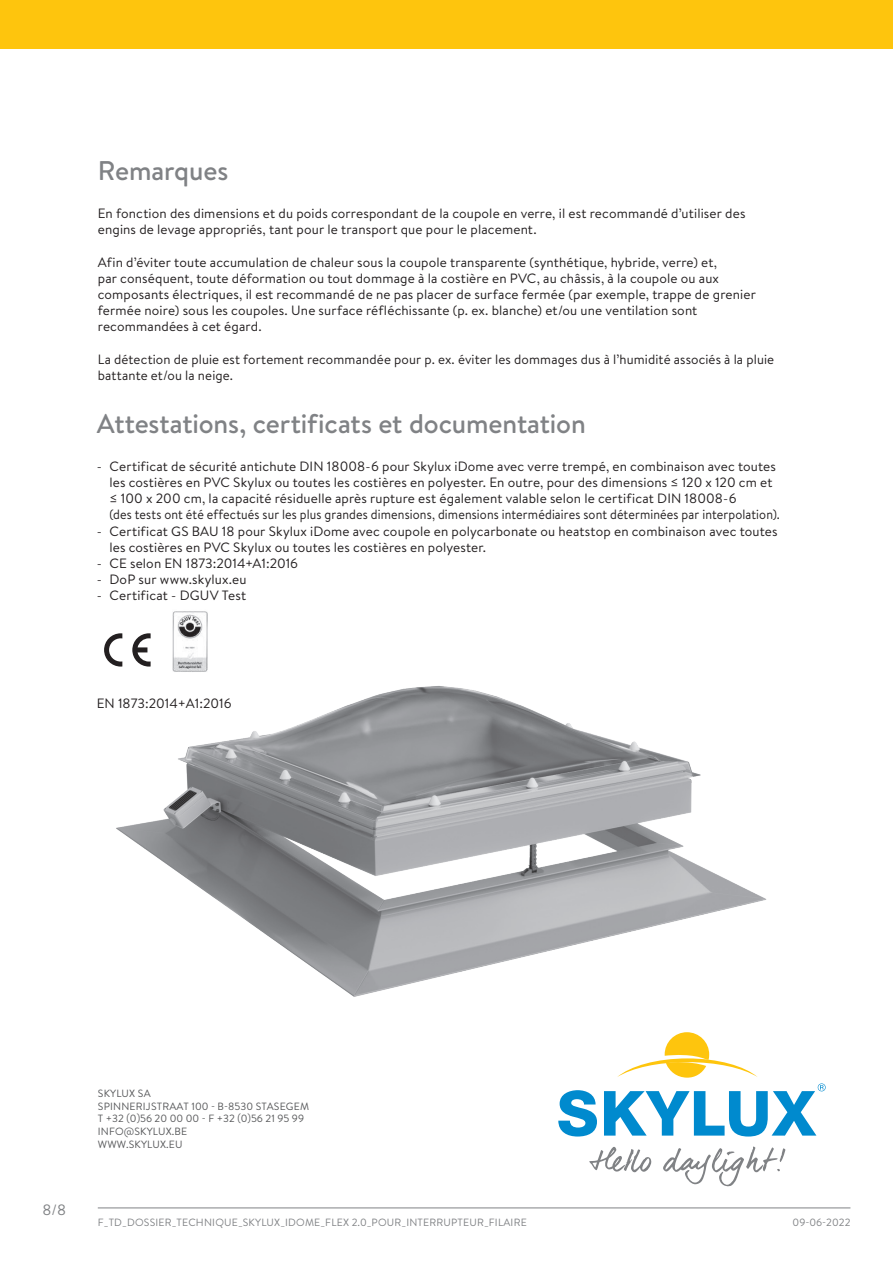
<style>
.page{position:relative;width:893px;height:1263px;background:#fff}
.page>*{position:absolute;margin:0;border:0;box-sizing:border-box;transform-origin:0 0}
.Titel_2{font:500 27px "Brandon Text";letter-spacing:-.005em;color:#808285}
.t1{font:15px "Brandon Text";color:#808285}
.tekst_insprong{font:13.5px/16.2px "Brandon Text";letter-spacing:.01em;color:#231f20}
.tekst_insprong-2{font:13.5px "Brandon Text";letter-spacing:.01em;color:#231f20;scale:.92 1}
.t2{font:10.5px "Brandon Text";letter-spacing:.02em;color:#57585a}
.t3{font:10.5px "Brandon Text";letter-spacing:.02em;color:#808285}
</style>
<div class="page">
<hr style="left:98px;top:1207px;width:752px;height:1px;background:#808285">
<div style="left:511px;top:1008px;width:353px;height:201px;background:#fff"></div>
<svg style="left:558px;top:1090px;width:39px;height:46px"></svg>
<svg style="left:589px;top:1147px;width:62px;height:25px"></svg>
<svg style="left:663px;top:1146px;width:122px;height:41px"></svg>
<svg style="left:604px;top:1032px;width:222px;height:104px"></svg>
<div style="left:0;top:0;width:893px;height:49px;background:#fec50d"></div>
<svg style="left:104px;top:633px;width:18px;height:26px"></svg>
<svg style="left:132px;top:633px;width:19px;height:26px"></svg>
<img style="left:172px;top:611px;width:36px;height:48px">
<img style="left:107px;top:659px;width:660px;height:338px">
<p class="Titel_2" style="left:98px;top:153px;width:132px">Remarques</p>
<p class="tekst_insprong" style="left:98px;top:205px;width:649px">En fonction des dimensions et du poids correspondant de la coupole en verre, il est recommandé d’utiliser des</p>
<p class="tekst_insprong" style="left:98px;top:221px;width:440px">engins de levage appropriés, tant pour le transport que pour le placement.</p>
<p class="tekst_insprong" style="left:98px;top:253px;width:621px">Afin d’éviter toute accumulation de chaleur sous la coupole transparente (synthétique, hybride, verre) et,</p>
<p class="tekst_insprong" style="left:98px;top:270px;width:623px">par conséquent, toute déformation ou tout dommage à la costière en PVC, au châssis, à la coupole ou aux</p>
<p class="tekst_insprong" style="left:98px;top:286px;width:660px">composants électriques, il est recommandé de ne pas placer de surface fermée (par exemple, trappe de grenier</p>
<p class="tekst_insprong" style="left:98px;top:302px;width:601px">fermée noire) sous les coupoles. Une surface réfléchissante (p. ex. blanche) et/ou une ventilation sont</p>
<p class="tekst_insprong" style="left:98px;top:318px;width:165px">recommandées à cet égard.</p>
<p class="tekst_insprong" style="left:98px;top:351px;width:678px">La détection de pluie est fortement recommandée pour p. ex. éviter les dommages dus à l’humidité associés à la pluie</p>
<p class="tekst_insprong" style="left:98px;top:367px;width:137px">battante et/ou la neige.</p>
<p class="Titel_2" style="left:97px;top:405px;width:491px">Attestations, certificats et documentation</p>
<p class="tekst_insprong" style="left:109px;top:457px;width:668px;text-indent:-13px">- Certificat de sécurité antichute DIN 18008-6 pour Skylux iDome avec verre trempé, en combinaison avec toutes les costières en PVC Skylux ou toutes les costières en polyester. En outre, pour des dimensions ≤ 120 x 120 cm et ≤ 100 x 200 cm, la capacité résiduelle après rupture est également valable selon le certificat DIN 18008-6</p>
<p class="tekst_insprong-2" style="left:109px;top:505px;width:730px">(des tests ont été effectués sur les plus grandes dimensions, dimensions intermédiaires sont déterminées par interpolation).</p>
<p class="tekst_insprong" style="left:109px;top:522px;width:670px;text-indent:-13px">- Certificat GS BAU 18 pour Skylux iDome avec coupole en polycarbonate ou heatstop en combinaison avec toutes les costières en PVC Skylux ou toutes les costières en polyester.</p>
<p class="tekst_insprong" style="left:97px;top:555px;width:203px">- CE selon EN 1873:2014+A1:2016</p>
<p class="tekst_insprong" style="left:97px;top:571px;width:151px">- DoP sur www.skylux.eu</p>
<p class="tekst_insprong" style="left:97px;top:587px;width:151px">- Certificat - DGUV Test</p>
<p class="tekst_insprong" style="left:97px;top:695px;width:136px">EN 1873:2014+A1:2016</p>
<p class="t1" style="left:43px;top:1199px;width:25px">8/8</p>
<p class="t2" style="left:98px;top:1086px;width:54px">SKYLUX SA</p>
<p class="t2" style="left:98px;top:1099px;width:213px">SPINNERIJSTRAAT 100 - B-8530 STASEGEM</p>
<p class="t2" style="left:98px;top:1111px;width:208px">T +32 (0)56 20 00 00 - F +32 (0)56 21 95 99</p>
<p class="t2" style="left:98px;top:1124px;width:91px">INFO@SKYLUX.BE</p>
<p class="t2" style="left:98px;top:1137px;width:86px">WWW.SKYLUX.EU</p>
<p class="t3" style="left:98px;top:1215px;width:430px">F_TD_DOSSIER_TECHNIQUE_SKYLUX_IDOME_FLEX 2.0_POUR_INTERRUPTEUR_FILAIRE</p>
<p class="t3" style="left:793px;top:1215px;width:59px">09-06-2022</p>
</div>
